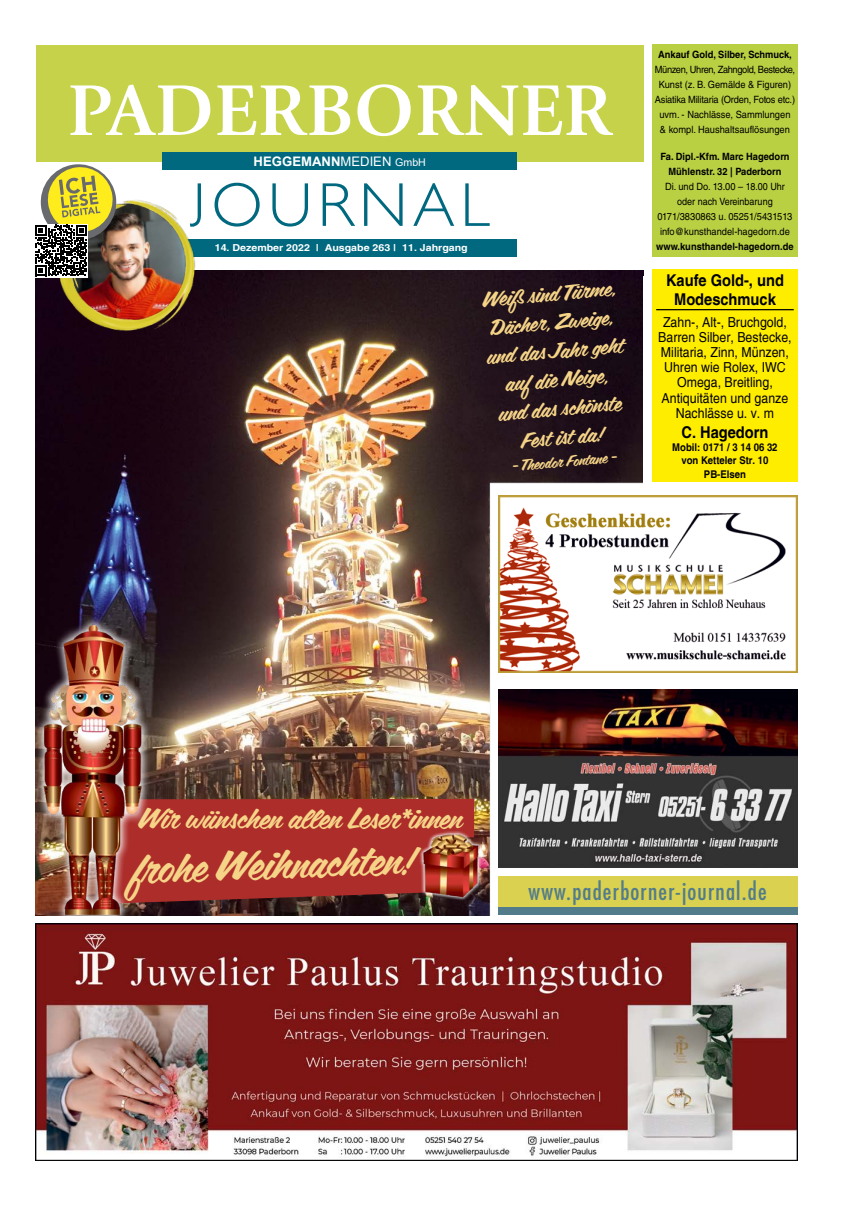
<style>
.page{position:relative;width:851px;height:1205px;background:#fff}
.page>*{position:absolute;margin:0;border:0;box-sizing:border-box;transform-origin:0 0}
.t1{font:700 75px "Giovanni Std";color:#fff}
.t2{font:41.25px "Coffee Service";color:#f5d488}
.t3{font:28.75px "Coffee Service";color:#f5d488}
.t4{font:condensed 23.75px "Futura";letter-spacing:.05em;color:#537c8b}
.t5{font:21.25px/28.8px "Coffee Service";color:#f5d488;text-align:center}
.t6{font:700 16.25px/18.8px "Helvetica";color:#000;text-align:center;scale:.9 1}
.t7{font:15px "Coffee Service";color:#f5d488}
.t8{font:13.75px/15px "Helvetica";color:#000;text-align:center;scale:.9 1}
.t9{font:700 13.12px "Arial";color:#fff}
.t10{font:700 10.62px/13.1px "Helvetica";color:#000;text-align:center;scale:.9 1}
.t11{font:10px/15px "Helvetica LT Std";color:#000;text-align:center;scale:.93 1}
.t12{font:700 10px/15px "Helvetica LT Std";color:#000;text-align:center;scale:.93 1}
.t13{font:700 9.62px "Helvetica";color:#fff;scale:1.11 1}
.s1{font-weight:400}
.s2{font-weight:400;font-size:10.62px}
</style>
<div class="page">
<div style="left:36px;top:45px;width:607px;height:117px;background:#c6d34a"></div>
<div style="left:162px;top:239px;width:355px;height:18px;background:#00687f"></div>
<div style="left:162px;top:152px;width:355px;height:18px;background:#00687f"></div>
<svg style="left:214px;top:183px;width:275px;height:44px"></svg>
<img style="left:35px;top:270px;width:608px;height:645px">
<img style="left:38px;top:183px;width:169px;height:171px">
<svg style="left:35px;top:164px;width:83px;height:112px"></svg>
<img style="left:498px;top:690px;width:299px;height:177px">
<div style="left:498px;top:876px;width:299px;height:35px;background:#d9d14f"></div>
<div style="left:498px;top:908px;width:299px;height:7px;background:#537c8b"></div>
<div style="left:151px;top:799px;width:323px;height:104px;background:#ac2d2a"></div>
<svg style="left:35px;top:616px;width:116px;height:300px;background:#4b272d"></svg>
<img style="left:35px;top:622px;width:113px;height:307px">
<img style="left:416px;top:831px;width:72px;height:71px">
<div style="left:652px;top:44px;width:145px;height:213px;background:#b9d043"></div>
<div style="left:652px;top:270px;width:145px;height:212px;background:#ffed00"></div>
<hr style="left:656px;top:309px;width:137px;height:1px;background:#000">
<img style="left:498px;top:495px;width:299px;height:177px">
<img style="left:36px;top:923px;width:761px;height:237px">
<h1 class="t1" style="left:67px;top:67px;width:546px">PADERBORNER</h1>
<h3 class="t9" style="left:253px;top:152px;width:174px">HEGGEMANN<span class="s1">MEDIEN</span> <span class="s2">GmbH</span></h3>
<p class="t13" style="left:215px;top:242px;width:229px">14. Dezember 2022 | Ausgabe 263 | 11. Jahrgang</p>
<h3 class="t5" style="left:480px;top:286px;width:138px;rotate:-5deg">Weiß sind Türme,<br>Dächer , Zweige, und das Jahr geht auf die Neige, und das schöns te<br>Fest ist da!</h3>
<h3 class="t7" style="left:511px;top:456px;width:106px;rotate:-5deg">- Theodor Fontane -</h3>
<p class="t12" style="left:658px;top:47px;width:145px">Ankauf Gold, Silber, Schmuck,</p>
<p class="t11" style="left:654px;top:62px;width:152px">Münzen, Uhren, Zahngold, Bestecke, Kunst (z. B. Gemälde &amp; Figuren)<br>Asiatika Militaria (Orden, Fotos etc.) uvm. - Nachlässe, Sammlungen<br>&amp; kompl. Haushaltsauflösungen</p>
<p class="t12" style="left:660px;top:148px;width:140px">Fa. Dipl.-Kfm. Marc Hagedorn<br>Mühlenstr. 32 | Paderborn</p>
<p class="t11" style="left:657px;top:179px;width:146px">Di. und Do. 13.00 – 18.00 Uhr oder nach Vereinbarung<br>0171/3830863 u. 05251/5431513 info@kunsthandel-hagedorn.de</p>
<p class="t12" style="left:656px;top:238px;width:149px">www.kunsthandel-hagedorn.de</p>
<h3 class="t6" style="left:666px;top:271px;width:132px">Kaufe Gold-, und<br>Modeschmuck</h3>
<h3 class="t8" style="left:658px;top:315px;width:150px">Zahn-, Alt-, Bruchgold,<br>Barren Silber, Bestecke,<br>Militaria, Zinn, Münzen,<br>Uhren wie Rolex, IWC<br>Omega, Breitling,<br>Antiquitäten und ganze<br>Nachlässe u. v. m</h3>
<h3 class="t6" style="left:681px;top:423px;width:98px">C. Hagedorn</h3>
<p class="t10" style="left:672px;top:441px;width:118px">Mobil: 0171 / 3 14 06 32 von Ketteler Str. 10<br>PB-Elsen</p>
<h3 class="t3" style="left:139px;top:799px;width:324px">Wir wünschen allen Leser*innen</h3>
<h2 class="t2" style="left:131px;top:841px;width:284px;rotate:-2deg">frohe Weihnachten!</h2>
<h3 class="t4" style="left:528px;top:877px;width:239px">www.paderborner-journal.de</h3>
</div>
